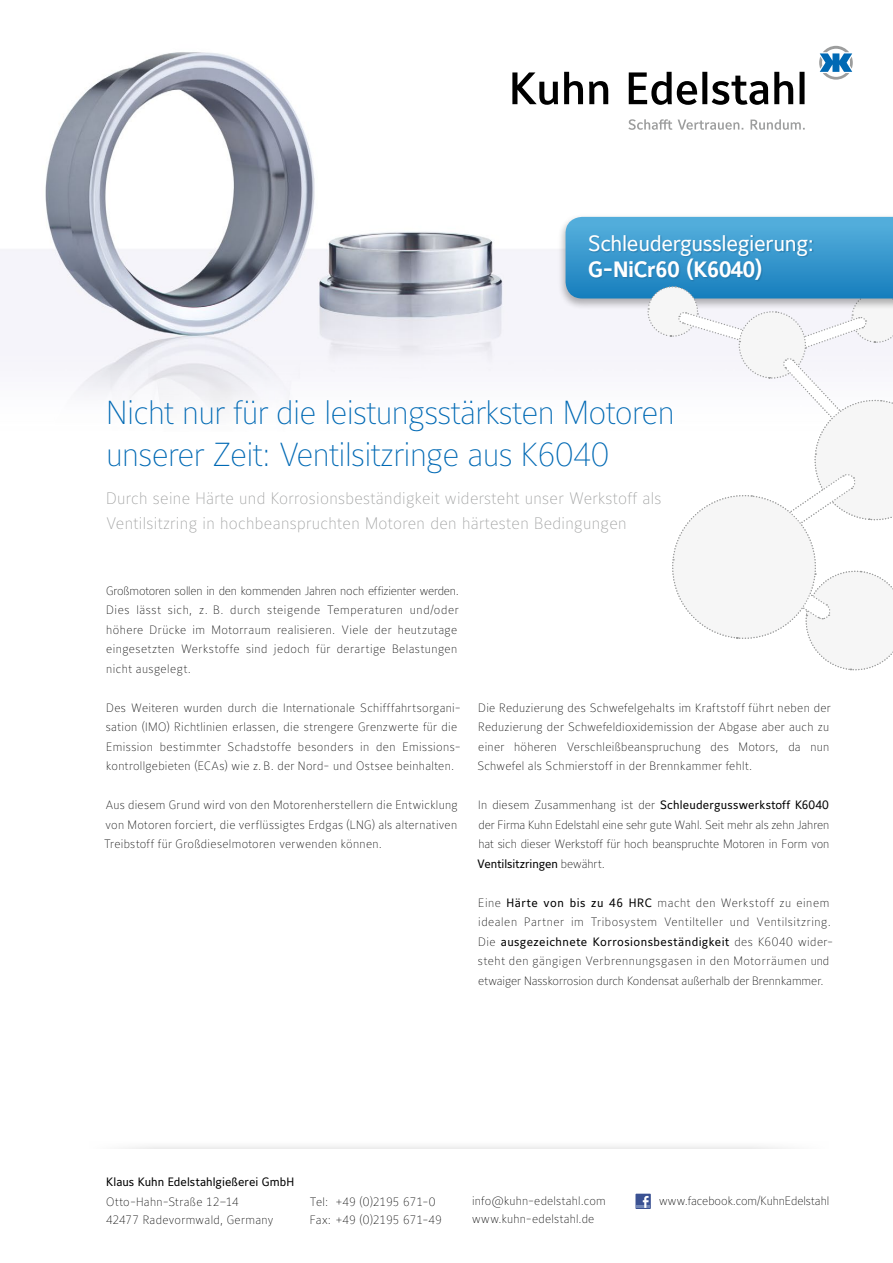
<style>
.page{position:relative;width:893px;height:1263px;background:#fff}
.page>*{position:absolute;margin:0;border:0;box-sizing:border-box;transform-origin:0 0}
.t1{font:33px/42px "Maurea Thin Tf";letter-spacing:-.02em;color:#0069b4}
.t2{font:22.05px "Maurea Regular Tf";letter-spacing:-.02em;color:#fff}
.t3{font:22.05px "Maurea Bold Tf";letter-spacing:-.02em;color:#fff}
.t4{font:16.5px/25.3px "Maurea Thin Tf";letter-spacing:.02em;color:#9c9d9d}
.t5{font:12px/19.5px "Maurea Thin Tf";letter-spacing:.025em;color:#000}
.t6{font:12px/19.5px "Maurea Thin Tf";letter-spacing:-.005em;color:#000}
.t7{font:12px/19.5px "Maurea Thin Tf";color:#000}
.t8{font:12px/19.5px "Maurea Thin Tf";letter-spacing:.045em;color:#000}
.t9{font:12px "Maurea Regular Tf";letter-spacing:.015em;color:#000}
.t10{font:12px "Maurea Regular Tf";letter-spacing:.035em;color:#000}
.t11{font:12px/18px "Maurea Thin Tf";letter-spacing:-.015em;color:#000}
.t12{font:12px "Maurea Regular Tf";letter-spacing:-.005em;color:#000}
.s1{font-family:"Maurea Thin Tf"}
.s2{font-family:"Maurea Regular Tf"}
</style>
<div class="page">
<div style="left:35px;top:1140px;width:858px;height:88px;background:#f7f7f7"></div>
<div style="left:42px;top:1149px;width:851px;height:70px;background:#fff"></div>
<div style="left:31px;top:1140px;width:130px;height:123px;background:#fff"></div>
<div style="left:742px;top:1140px;width:151px;height:123px;background:#fff"></div>
<div style="left:0;top:1178px;width:893px;height:85px;background:#fff"></div>
<svg style="left:635px;top:1194px;width:16px;height:15px"></svg>
<svg style="left:637px;top:1196px;width:13px;height:12px"></svg>
<img style="left:0;top:45px;width:838px;height:364px">
<div style="left:557px;top:214px;width:336px;height:96px;background:#000;opacity:.3"></div>
<svg style="left:512px;top:72px;width:292px;height:33px"></svg>
<svg style="left:628px;top:119px;width:177px;height:11px"></svg>
<svg style="left:819px;top:46px;width:34px;height:34px"></svg>
<svg style="left:566px;top:217px;width:327px;height:454px"></svg>
<h2 class="t2" style="left:588px;top:231px;width:227px">Schleudergusslegierung:</h2>
<h2 class="t3" style="left:588px;top:257px;width:176px">G-NiCr60 (K6040)</h2>
<h2 class="t2" style="left:588px;top:231px;width:161px">Neu r Werkstoff:</h2>
<h2 class="t3" style="left:662px;top:257px;width:108px">60 (K6040)</h2>
<h1 class="t1" style="left:106px;top:394px;width:570px">Nicht nur für die leistungsstärksten Motoren unserer Zeit: Ventilsitzringe aus K6040</h1>
<h3 class="t4" style="left:106px;top:486px;width:557px">Durch seine Härte und Korrosionsbeständigkeit widersteht unser Werkstoff als<br>Ventilsitzring in hochbeanspruchten Motoren den härtesten Bedingungen</h3>
<p class="t5" style="left:106px;top:581px;width:354px">Großmotoren sollen in den kommenden Jahren noch effizienter werden.<br>Dies lässt sich, z. B. durch steigende Temperaturen und/oder höhere Drücke im Motorraum realisieren. Viele der heutzutage eingesetzten Werkstoffe sind jedoch für derartige Belastungen nicht ausgelegt.</p>
<p class="t5" style="left:106px;top:698px;width:357px">Des Weiteren wurden durch die Internationale Schifffahrtsorgani&shy;sation (IMO) Richtlinien erlassen, die strengere Grenzwerte für die Emission bestimmter Schadstoffe besonders in den Emissions&shy;kontrollgebieten (ECAs) wie z. B. der Nord- und Ostsee beinhalten.</p>
<p class="t5" style="left:104px;top:796px;width:355px;text-align:justify">Aus diesem Grund wird von den Motorenherstellern die Entwicklung von Motoren forciert, die verflüssigtes Erdgas (LNG) als alternativen Treibstoff für Großdieselmotoren verwenden können.</p>
<p class="t5" style="left:477px;top:698px;width:355px">Die Reduzierung des Schwefelgehalts im Kraftstoff führt neben der Reduzierung der Schwefeldioxidemission der Abgase aber auch zu einer höheren Verschleißbeanspruchung des Motors, da nun Schwefel als Schmierstoff in der Brennkammer fehlt.</p>
<p class="t9" style="left:478px;top:798px;width:352px"><span class="s1">In diesem Zusammenhang ist der</span> Schleudergusswerkstoff K6040</p>
<p class="t6" style="left:478px;top:815px;width:353px">der Firma Kuhn Edelstahl eine sehr gute Wahl. Seit mehr als zehn Jahren hat sich dieser Werkstoff für hoch beanspruchte Motoren in Form von</p>
<p class="t12" style="left:477px;top:857px;width:129px">Ventilsitzringen <span class="s1">bewährt.</span></p>
<p class="t8" style="left:478px;top:893px;width:354px">Eine <span class="s2">Härte von bis zu 46 HRC</span> macht den Werkstoff zu einem idealen Partner im Tribosystem Ventilteller und Ventilsitzring.</p>
<p class="t10" style="left:478px;top:935px;width:356px"><span class="s1">Die</span> ausgezeichnete Korrosionsbeständigkeit <span class="s1">des K6040 wider-</span></p>
<p class="t7" style="left:478px;top:952px;width:353px">steht den gängigen Verbrennungsgasen in den Motorräumen und etwaiger Nasskorrosion durch Kondensat außerhalb der Brennkammer.</p>
<p class="t9" style="left:106px;top:1175px;width:190px">Klaus Kuhn Edelstahlgießerei GmbH</p>
<p class="t5" style="left:106px;top:1193px;width:169px;line-height:18px">Otto-Hahn-Straße 12–14<br>42477 Radevormwald, Germany</p>
<p class="t11" style="left:310px;top:1193px;width:133px">Tel: +49 (0)2195 671-0<br>Fax: +49 (0)2195 671-49</p>
<p class="t5" style="left:472px;top:1192px;width:135px;line-height:18px">info@kuhn-edelstahl.com www.kuhn-edelstahl.de</p>
<p class="t6" style="left:659px;top:1192px;width:172px">www.facebook.com/KuhnEdelstahl</p>
</div>
